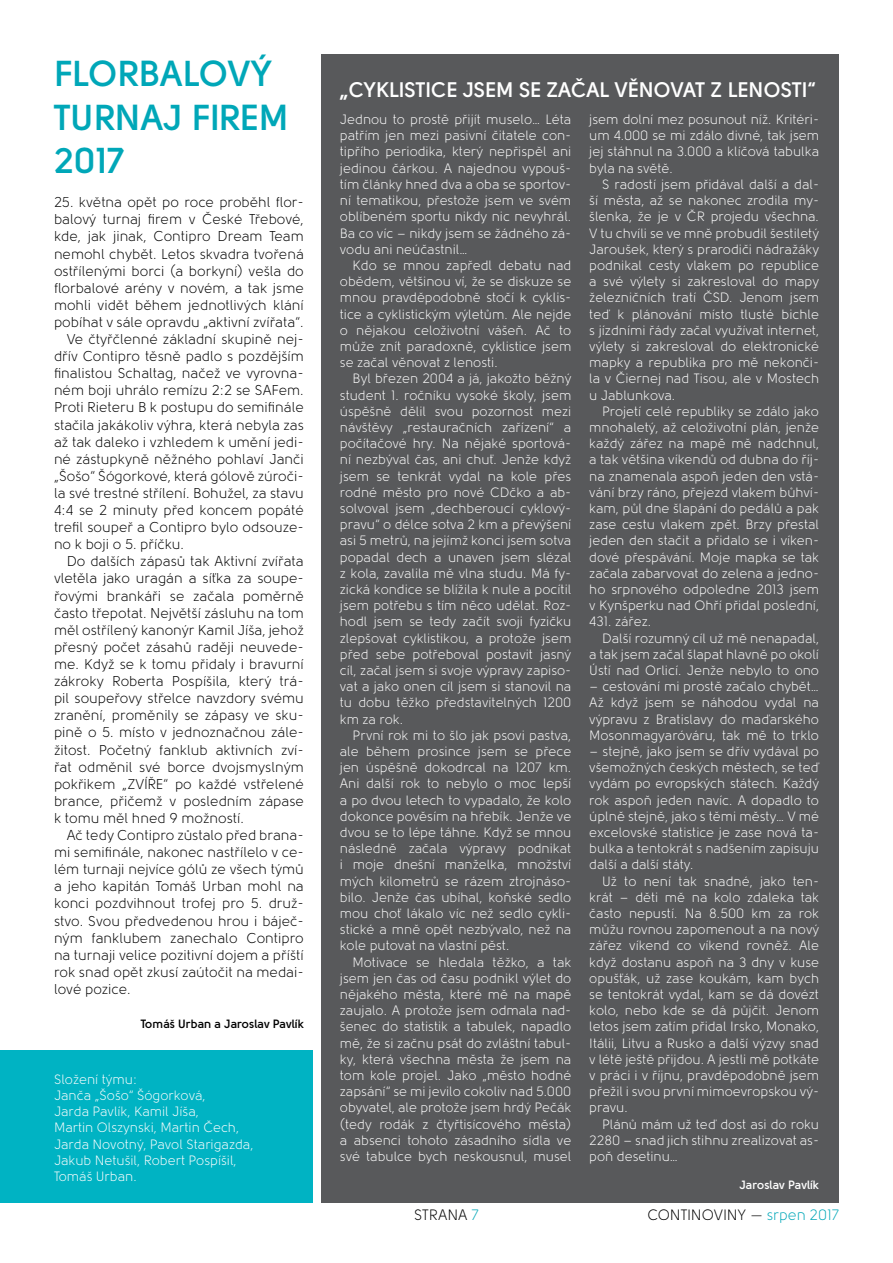
<style>
.page{position:relative;width:893px;height:1263px;background:#fff}
.page>*{position:absolute;margin:0;border:0;box-sizing:border-box;transform-origin:0 0}
.t1{font:700 36px/43.2px "Solomon";color:#00a7b8}
.t2{font:700 21px "Solomon";color:#fff}
.t3{font:15px "Solomon";color:#000}
.t4{font:14.25px "Solomon";color:#000}
.t5{font:13.5px/16.2px "Solomon";color:#fff;text-align:justify}
.t6{font:700 12px "Solomon";color:#000}
.t7{font:700 12px "Solomon";color:#fff}
.s1{color:#00a7b8}
</style>
<div class="page">
<div style="left:322px;top:54px;width:517px;height:1148px;background:#58595b"></div>
<div style="left:0;top:1050px;width:313px;height:152px;background:#00b3c3"></div>
<h1 class="t1" style="left:54px;top:52px;width:236px">FLORBALOVÝ<br>TU RNAJ FIREM<br>2017</h1>
<p class="t4" style="left:54px;top:195px;width:251px">25. května opět po roce proběhl flor-</p>
<p class="t4" style="left:54px;top:212px;width:251px">balový turnaj firem v České Třebové,</p>
<p class="t4" style="left:54px;top:229px;width:251px">kde, jak jinak, Contipro Dream Team</p>
<p class="t4" style="left:54px;top:246px;width:251px">nemohl chybět. Letos skvadra tvořená</p>
<p class="t4" style="left:54px;top:263px;width:251px">ostřílenými borci (a borkyní) vešla do</p>
<p class="t4" style="left:54px;top:280px;width:251px">florbalové arény v novém, a tak jsme</p>
<p class="t4" style="left:54px;top:297px;width:251px">mohli vidět během jednotlivých klání</p>
<p class="t4" style="left:54px;top:314px;width:251px">pobíhat v sále opravdu „aktivní zvířata“.</p>
<p class="t4" style="left:67px;top:331px;width:239px">Ve čtyřčlenné základní skupině nej-</p>
<p class="t4" style="left:54px;top:349px;width:251px">dřív Contipro těsně padlo s pozdějším</p>
<p class="t4" style="left:54px;top:366px;width:251px">finalistou Schaltag, načež ve vyrovna-</p>
<p class="t4" style="left:54px;top:383px;width:251px">ném boji uhrálo remízu 2:2 se SAFem.</p>
<p class="t4" style="left:54px;top:400px;width:251px">Proti R ieteru B k postupu do semifinále</p>
<p class="t4" style="left:54px;top:417px;width:251px">stačila jakákoliv výhra, která nebyla zas</p>
<p class="t4" style="left:54px;top:434px;width:251px">až tak daleko i vzhledem k umění jedi-</p>
<p class="t4" style="left:54px;top:451px;width:251px">né zástupkyně něžného pohlaví Janči</p>
<p class="t4" style="left:54px;top:468px;width:251px">„Šošo“ Šógorkové, která gólově zúroči-</p>
<p class="t4" style="left:54px;top:485px;width:251px">la své trestné střílení. Bohužel, za stavu</p>
<p class="t4" style="left:54px;top:502px;width:251px">4:4 se 2 minuty před koncem popáté</p>
<p class="t4" style="left:54px;top:520px;width:251px">trefil soupeř a Contipro bylo odsouze-</p>
<p class="t4" style="left:54px;top:537px;width:132px">no k boji o 5. příčku.</p>
<p class="t4" style="left:67px;top:554px;width:239px">Do dalších zápasů tak Aktivní zvířata</p>
<p class="t4" style="left:54px;top:571px;width:251px">vletěla jako uragán a síťka za soupe-</p>
<p class="t4" style="left:54px;top:588px;width:251px">řovými brankáři se začala poměrně</p>
<p class="t4" style="left:54px;top:605px;width:251px">často třepotat. N ejvětší zásluhu na tom</p>
<p class="t4" style="left:54px;top:622px;width:251px">měl ostřílený kanonýr Kamil Jíša, jehož</p>
<p class="t4" style="left:54px;top:639px;width:251px">přesný počet zásahů raději neuvede-</p>
<p class="t4" style="left:54px;top:656px;width:251px">me. Když se k tomu přidaly i bravurní</p>
<p class="t4" style="left:54px;top:673px;width:251px">zákroky Roberta Pospíšila, který trá-</p>
<p class="t4" style="left:54px;top:691px;width:251px">pil soupeřovy střelce navzdory svému</p>
<p class="t4" style="left:54px;top:708px;width:251px">zranění, proměnily se zápasy ve sku-</p>
<p class="t4" style="left:54px;top:725px;width:251px">pině o 5. místo v jednoznačnou zále-</p>
<p class="t4" style="left:54px;top:742px;width:251px">žitost. Početný fanklub aktivních zví-</p>
<p class="t4" style="left:54px;top:759px;width:251px">řat odměnil své borce dvojsmyslným</p>
<p class="t4" style="left:54px;top:776px;width:251px">pokřikem „ZVÍŘE“ po každé vstřelené</p>
<p class="t4" style="left:54px;top:793px;width:251px">brance, přičemž v posledním zápase</p>
<p class="t4" style="left:54px;top:810px;width:192px">k tomu měl hned 9 možností.</p>
<p class="t4" style="left:67px;top:827px;width:239px">Ač tedy Contipro zůstalo před brana-</p>
<p class="t4" style="left:54px;top:844px;width:251px">mi semifinále, nakonec nastřílelo v ce-</p>
<p class="t4" style="left:54px;top:862px;width:251px">lém turnaji nejvíce gólů ze všech týmů</p>
<p class="t4" style="left:54px;top:879px;width:252px">a jeho kapitán Tomáš U rban mohl na</p>
<p class="t4" style="left:54px;top:896px;width:251px">konci pozdvihnout trofej pro 5. druž-</p>
<p class="t4" style="left:54px;top:913px;width:251px">stvo. Svou předvedenou hrou i báječ-</p>
<p class="t4" style="left:54px;top:930px;width:251px">ným fanklubem zanechalo Contipro</p>
<p class="t4" style="left:54px;top:947px;width:251px">na turnaji velice pozitivní dojem a příští</p>
<p class="t4" style="left:54px;top:964px;width:251px">rok snad opět zkusí zaútočit na medai-</p>
<p class="t4" style="left:54px;top:981px;width:78px">lové pozice.</p>
<p class="t6" style="left:141px;top:1017px;width:165px">TOMÁŠ URBAN A JAROSLAV PAVLÍK</p>
<p class="t5" style="left:54px;top:1071px;width:201px;text-align:left">Složení týmu:<br>Janča „Šošo“ Šógorková,<br>Jarda Pavlík, Kamil Jíša,<br>Martin Olszynski, Martin Čech,<br>Jarda N ovotný, Pavol Starigazda,<br>Jakub Netušil, Robert Pospíšil,<br>Tomáš U rban.</p>
<h2 class="t2" style="left:340px;top:78px;width:477px">„CYKLISTICE JSEM SE ZAČAL VĚNOVAT Z LENOSTI“</h2>
<p class="t5" style="left:340px;top:111px;width:233px">Jednou to prostě přijít muselo… Léta patřím jen mezi pasivní čitatele con&shy;tipřího periodika, který nepřispěl ani jedinou čárkou. A najednou vypouš&shy;tím články hned dva a oba se sportov&shy;ní tematikou, přestože jsem ve svém oblíbeném sportu nikdy nic nevyhrál.<br>Ba co víc – nikdy jsem se žádného zá&shy;vodu ani neúčastnil…</p>
<p class="t5" style="left:340px;top:257px;width:233px;text-indent:13px">Kdo se mnou zapředl debatu nad obědem, většinou ví, že se diskuze se mnou pravděpodobně stočí k cyklis&shy;tice a cyklistickým výletům. Ale nejde o nějakou celoživotní vášeň. Ač to může znít paradoxně, cyklistice jsem se začal věnovat z lenosti.</p>
<p class="t5" style="left:340px;top:371px;width:233px;text-indent:13px">Byl březen 2004 a já, jakožto běžný student 1. ročníku vysoké školy, jsem úspěšně dělil svou pozornost mezi návštěvy „restauračních zařízení“ a počítačové hry. Na nějaké sportová&shy;ní nezbýval čas, ani chuť. Jenže když jsem se tenkrát vydal na kole přes rodné město pro nové CDčko a ab&shy;solvoval jsem „dechberoucí cyklový&shy;pravu“ o délce sotva 2 km a převýšení asi 5 metrů, na jejímž konci jsem sotva popadal dech a unaven jsem slézal z kola, zavalila mě vlna studu. Má fy&shy;zická kondice se blížila k nule a pocítil jsem potřebu s tím něco udělat. Roz&shy;hodl jsem se tedy začít svoji fyzičku zlepšovat cyklistikou, a protože jsem před sebe potřeboval postavit jasný cíl, začal jsem si svoje výpravy zapiso&shy;vat a jako onen cíl jsem si stanovil na tu dobu těžko představitelných 1200 km za rok.</p>
<p class="t5" style="left:340px;top:727px;width:233px;text-indent:13px">První rok mi to šlo jak psovi pastva, ale během prosince jsem se přece jen úspěšně dokodrcal na 1207 km.<br>Ani další rok to nebylo o moc lepší a po dvou letech to vypadalo, že kolo dokonce pověsím na hřebík. Jenže ve dvou se to lépe táhne. Když se mnou následně začala výpravy podnikat i moje dnešní manželka, množství mých kilometrů se rázem ztrojnáso&shy;bilo. Jenže čas ubíhal, koňské sedlo mou choť lákalo víc než sedlo cykli&shy;stické a mně opět nezbývalo, než na kole putovat na vlastní pěst.</p>
<p class="t5" style="left:340px;top:954px;width:233px;text-indent:13px">M otivace se hledala těžko, a tak jsem jen čas od času podnikl výlet do nějakého města, které mě na mapě zaujalo. A protože jsem odmala nad&shy;šenec do statistik a tabulek, napadlo mě, že si začnu psát do zvláštní tabul&shy;ky, která všechna města že jsem na tom kole projel. Jako „město hodné zapsání“ se mi jevilo cokoliv nad 5.000 obyvatel, ale protože jsem hrdý Pečák (tedy rodák z čtyřtisícového města) a absenci tohoto zásadního sídla ve své tabulce bych neskousnul, musel</p>
<p class="t3" style="left:414px;top:1207px;width:66px">Strana <span class="s1">7</span></p>
<p class="t5" style="left:589px;top:111px;width:232px">jsem dolní mez posunout níž. Kritéri&shy;um 4.000 se mi zdálo divné, tak jsem jej stáhnul na 3.000 a klíčová tabulka byla na světě.</p>
<p class="t5" style="left:589px;top:176px;width:231px;text-indent:13px">S radostí jsem přidával další a dal&shy;ší města, až se nakonec zrodila my&shy;šlenka, že je v ČR projedu všechna.<br>V tu chvíli se ve mně probudil šestiletý Jaroušek, který s prarodiči nádražáky podnikal cesty vlakem po republice a své výlety si zakresloval do mapy železničních tratí ČSD. Jenom jsem teď k plánování místo tlusté bichle s jízdními řády začal využívat internet, výlety si zakresloval do elektronické mapky a republika pro mě nekonči&shy;la v Čiernej nad Tisou, ale v M ostech u Jablunkova.</p>
<p class="t5" style="left:589px;top:403px;width:231px;text-indent:13px">Projetí celé republiky se zdálo jako mnohaletý, až celoživotní plán, jenže každý zářez na mapě mě nadchnul, a tak většina víkendů od dubna do říj&shy;na znamenala aspoň jeden den vstá&shy;vání brzy ráno, přejezd vlakem bůhví&shy;kam, půl dne šlapání do pedálů a pak zase cestu vlakem zpět. B rzy přestal jeden den stačit a přidalo se i víken&shy;dové přespávání. M oje mapka se tak začala zabarvovat do zelena a jedno&shy;ho srpnového odpoledne 2013 jsem v Kynšperku nad Ohří přidal poslední, 431. zářez.</p>
<p class="t5" style="left:589px;top:630px;width:231px;text-indent:13px">Další rozumný cíl už mě nenapadal, a tak jsem začal šlapat hlavně po okolí Ústí nad Orlicí. Jenže nebylo to ono</p>
<p class="t5" style="left:589px;top:678px;width:232px">– cestování mi prostě začalo chybět… Až když jsem se náhodou vydal na výpravu z B ratislavy do maďarského M osonmagyaróváru, tak mě to trklo</p>
<p class="t5" style="left:589px;top:743px;width:231px">– stejně, jako jsem se dřív vydával po všemožných českých městech, se teď vydám po evropských státech. Každý rok aspoň jeden navíc. A dopadlo to úplně stejně, jako s těmi městy… V mé excelovské statistice je zase nová ta&shy;bulka a tentokrát s nadšením zapisuju další a další státy.</p>
<p class="t5" style="left:589px;top:873px;width:231px;text-indent:13px">Už to není tak snadné, jako ten&shy;krát – děti mě na kolo zdaleka tak často nepustí. Na 8.500 km za rok můžu rovnou zapomenout a na nový zářez víkend co víkend rovněž. Ale když dostanu aspoň na 3 dny v kuse opušťák, už zase koukám, kam bych se tentokrát vydal, kam se dá dovézt kolo, nebo kde se dá půjčit. Jenom letos jsem zatím přidal I rsko, M onako, I tálii, Litvu a Rusko a další výzvy snad v létě ještě přijdou. A jestli mě potkáte v práci i v říjnu, pravděpodobně jsem přežil i svou první mimoevropskou vý&shy;pravu.</p>
<p class="t5" style="left:589px;top:1116px;width:231px;text-indent:13px">Plánů mám už teď dost asi do roku 2280 – snad jich stihnu zrealizovat as&shy;poň desetinu…</p>
<p class="t7" style="left:739px;top:1178px;width:81px">JAROSLAV PAVLÍK</p>
<p class="t3" style="left:647px;top:1207px;width:193px">continoviny — <span class="s1">srpen 2017</span></p>
</div>
